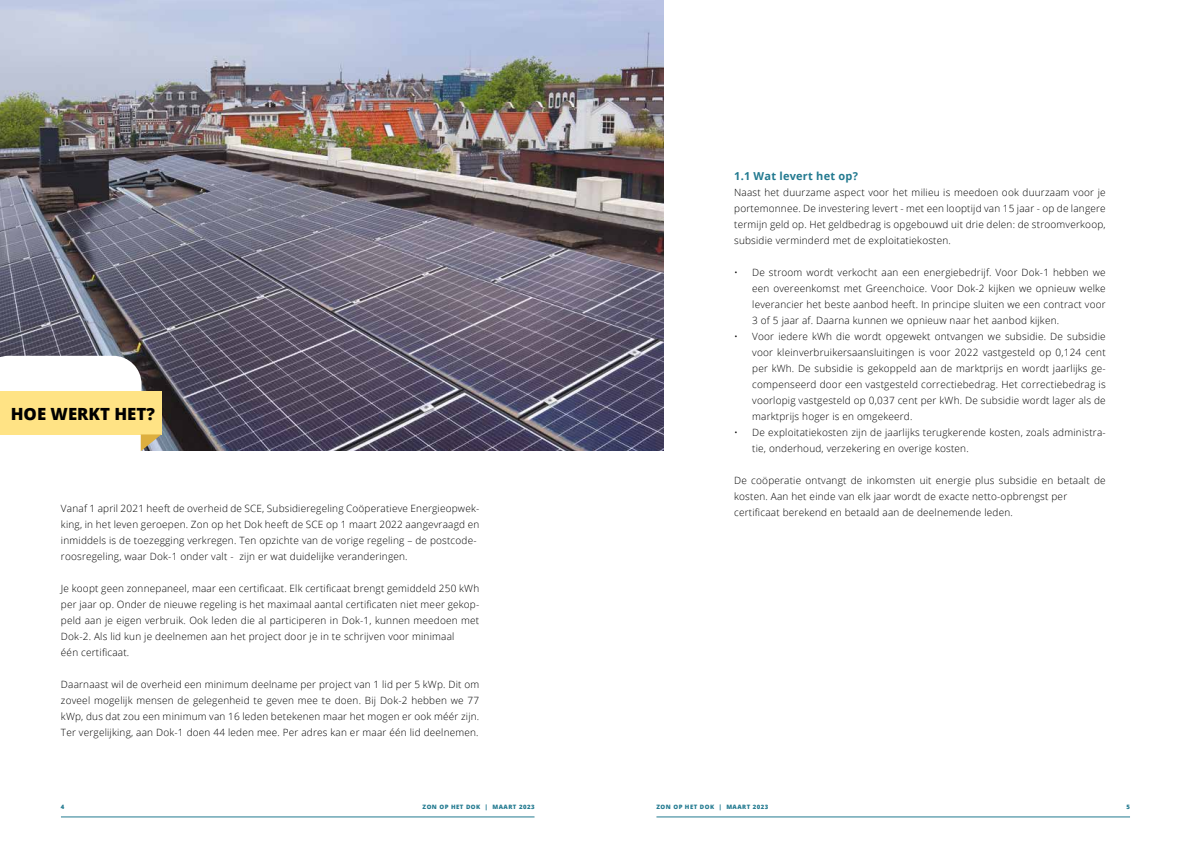
<style>
.page{position:relative;width:1191px;height:842px;background:#fff}
.page>*{position:absolute;margin:0;border:0;box-sizing:border-box;transform-origin:0 0}
.t1{font:800 16.8px "Open Sans";color:#000}
.t2{font:700 11px "Open Sans";letter-spacing:.02em;color:#237a90}
.t3{font:300 10px/16px "Open Sans";letter-spacing:.02em;color:#000}
.t4{font:800 6px "Open Sans";letter-spacing:.08em;color:#237a90}
</style>
<div class="page">
<hr style="left:61px;top:817px;width:473px;height:1px;background:#237a90">
<hr style="left:656px;top:817px;width:474px;height:1px;background:#237a90">
<img style="left:0;top:0;width:663px;height:451px">
<svg style="left:0;top:356px;width:142px;height:95px"></svg>
<div style="left:0;top:391px;width:161px;height:43px;background:#ffe385"></div>
<svg style="left:141px;top:434px;width:20px;height:17px"></svg>
<h1 class="t1" style="left:11px;top:401px;width:146px">HOE WERKT HET?</h1>
<p class="t3" style="left:61px;top:500px;width:420px">Vanaf 1 april 2021 heeft de overheid de SCE, Subsidieregeling Coöperatieve Energieopwek&shy;king, in het leven geroepen. Zon op het Dok heeft de SCE op 1 maart 2022 aangevraagd en inmiddels is de toezegging verkregen. Ten opzichte van de vorige regeling – de postcode&shy;roosregeling, waar Dok-1 onder valt - zijn er wat duidelijke veranderingen.</p>
<p class="t3" style="left:61px;top:580px;width:420px">Je koopt geen zonnepaneel, maar een certificaat. Elk certificaat brengt gemiddeld 250 kWh per jaar op. Onder de nieuwe regeling is het maximaal aantal certificaten niet meer gekop&shy;peld aan je eigen verbruik. Ook leden die al participeren in Dok-1, kunnen meedoen met Dok-2. Als lid kun je deelnemen aan het project door je in te schrijven voor minimaal<br>één certificaat.</p>
<p class="t3" style="left:61px;top:676px;width:420px;text-align:justify">Daarnaast wil de overheid een minimum deelname per project van 1 lid per 5 kWp. Dit om zoveel mogelijk mensen de gelegenheid te geven mee te doen. Bij Dok-2 hebben we 77 kWp, dus dat zou een minimum van 16 leden betekenen maar het mogen er ook méér zijn.<br>Ter vergelijking, aan Dok-1 doen 44 leden mee. Per adres kan er maar één lid deelnemen.</p>
<p class="t2" style="left:734px;top:168px;width:125px">1.1 Wat levert het op?</p>
<p class="t3" style="left:734px;top:184px;width:373px;text-align:justify">Naast het duurzame aspect voor het milieu is meedoen ook duurzaam voor je portemonnee. De investering levert - met een looptijd van 15 jaar - op de langere termijn geld op. Het geldbedrag is opgebouwd uit drie delen: de stroomverkoop, subsidie verminderd met de exploitatiekosten.</p>
<p class="t3" style="left:752px;top:264px;width:355px;text-align:justify;text-indent:-18px">• De stroom wordt verkocht aan een energiebedrijf. Voor Dok-1 hebben we een overeenkomst met Greenchoice. Voor Dok-2 kijken we opnieuw welke leverancier het beste aanbod heeft. In principe sluiten we een contract voor 3 of 5 jaar af. Daarna kunnen we opnieuw naar het aanbod kijken.</p>
<p class="t3" style="left:752px;top:328px;width:355px;text-align:justify;text-indent:-18px">• Voor iedere kWh die wordt opgewekt ontvangen we subsidie. De subsidie voor kleinverbruikersaansluitingen is voor 2022 vastgesteld op 0,124 cent per kWh. De subsidie is gekoppeld aan de marktprijs en wordt jaarlijks ge&shy;compenseerd door een vastgesteld correctiebedrag. Het correctiebedrag is voorlopig vastgesteld op 0,037 cent per kWh. De subsidie wordt lager als de marktprijs hoger is en omgekeerd.</p>
<p class="t3" style="left:752px;top:424px;width:355px;text-indent:-18px">• De exploitatiekosten zijn de jaarlijks terugkerende kosten, zoals administra&shy;tie, onderhoud, verzekering en overige kosten.</p>
<p class="t3" style="left:734px;top:472px;width:373px">De coöperatie ontvangt de inkomsten uit energie plus subsidie en betaalt de kosten. Aan het einde van elk jaar wordt de exacte netto-opbrengst per certificaat berekend en betaald aan de deelnemende leden.</p>
<p class="t4" style="left:61px;top:802px;width:5px">4</p>
<p class="t4" style="left:422px;top:802px;width:113px">ZON OP HET DOK | MAART 2023</p>
<p class="t4" style="left:656px;top:802px;width:113px">ZON OP HET DOK | MAART 2023</p>
<p class="t4" style="left:1126px;top:802px;width:5px">5</p>
</div>
